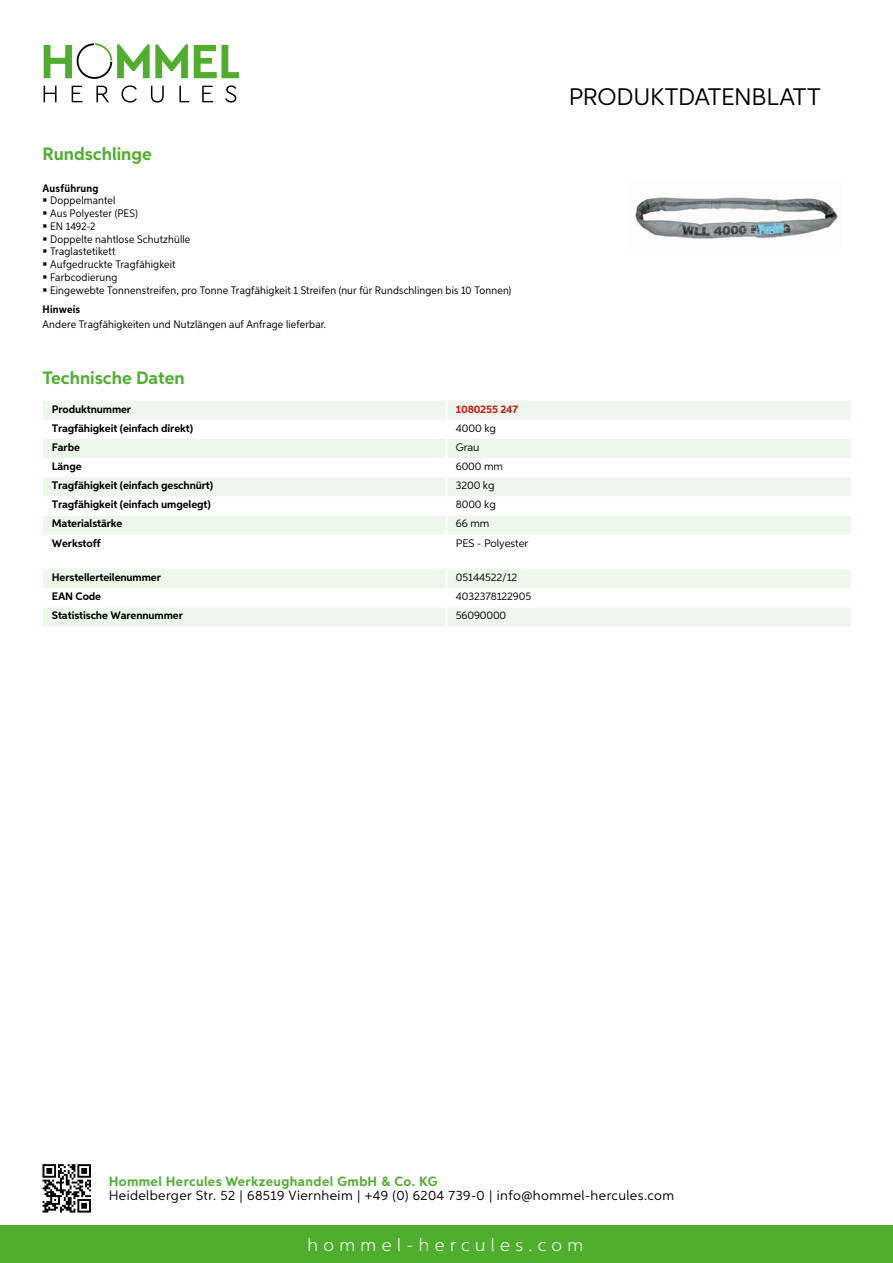
<style>
.page{position:relative;width:893px;height:1263px;background:#fff}
.page>*{position:absolute;margin:0;border:0;box-sizing:border-box;transform-origin:0 0}
.t1{font:24px "Aspira";letter-spacing:-.01em;color:#000}
.t2{font:700 18px "Aspira";color:#50ae2f}
.t3{font:300 18px "Aspira";letter-spacing:.3em;color:#fff}
.t4{font:13.5px "Aspira";letter-spacing:.03em;color:#000}
.t5{font:700 13.5px "Aspira";letter-spacing:.03em;color:#50ae2f}
.t6{font:10.95px/12.8px "Aspira Nar";letter-spacing:.015em;color:#000}
.t7{font:700 10.95px "Aspira";letter-spacing:-.01em;color:#000}
.t8{font:10.95px "Aspira";letter-spacing:-.01em;color:#000}
.t9{font:700 10.95px "Aspira Nar";letter-spacing:.02em;color:#000}
.t10{font:700 10.95px "Aspira";letter-spacing:-.01em;color:#cd1013}
</style>
<div class="page">
<div style="left:0;top:1226px;width:893px;height:37px;background:#50ae2f"></div>
<svg style="left:43px;top:1164px;width:48px;height:48px"></svg>
<svg style="left:194px;top:45px;width:45px;height:33px"></svg>
<svg style="left:44px;top:43px;width:144px;height:36px"></svg>
<svg style="left:44px;top:86px;width:13px;height:16px"></svg>
<svg style="left:72px;top:86px;width:10px;height:16px"></svg>
<svg style="left:96px;top:86px;width:13px;height:16px"></svg>
<svg style="left:121px;top:85px;width:16px;height:18px"></svg>
<svg style="left:151px;top:86px;width:13px;height:17px"></svg>
<svg style="left:179px;top:86px;width:10px;height:16px"></svg>
<svg style="left:202px;top:86px;width:11px;height:16px"></svg>
<svg style="left:225px;top:85px;width:11px;height:18px"></svg>
<div style="left:43px;top:401px;width:807px;height:19px;background:#eef7eb"></div>
<svg style="left:43px;top:439px;width:807px;height:95px;fill:#eef7eb"></svg>
<hr style="left:445px;top:401px;width:3px;height:19px;background:#fff">
<hr style="left:445px;top:439px;width:3px;height:19px;background:#fff">
<hr style="left:445px;top:458px;width:3px;height:19px;background:#fff">
<hr style="left:445px;top:477px;width:3px;height:19px;background:#fff">
<hr style="left:445px;top:496px;width:3px;height:19px;background:#fff">
<hr style="left:445px;top:515px;width:3px;height:20px;background:#fff">
<svg style="left:43px;top:569px;width:807px;height:58px"></svg>
<hr style="left:445px;top:607px;width:3px;height:20px;background:#fff">
<img style="left:635px;top:197px;width:203px;height:42px">
<h2 class="t2" style="left:43px;top:142px;width:111px">Rundschlinge</h2>
<p class="t9" style="left:43px;top:181px;width:58px">Ausführung</p>
<p class="t6" style="left:50px;top:194px;width:463px">Doppelmantel<br>Aus Polyester (PES)<br>EN 1492-2<br>Doppelte nahtlose Schutzhülle<br>Traglastetikett<br>Aufgedruckte Tragfähigkeit<br>Farbcodierung<br>Eingewebte Tonnenstreifen, pro Tonne Tragfähigkeit 1 Streifen (nur für Rundschlingen bis 10 Tonnen)</p>
<p class="t9" style="left:43px;top:302px;width:39px">Hinweis</p>
<p class="t6" style="left:43px;top:318px;width:285px">Andere Tragfähigkeiten und Nutzlängen auf Anfrage lieferbar.</p>
<h2 class="t2" style="left:43px;top:366px;width:144px">Technische Daten</h2>
<p class="t7" style="left:52px;top:402px;width:81px">Produktnummer</p>
<p class="t10" style="left:456px;top:402px;width:64px">1080255 247</p>
<p class="t7" style="left:52px;top:421px;width:143px">Tragfähigkeit (einfach direkt)</p>
<p class="t8" style="left:456px;top:421px;width:42px">4000 kg</p>
<p class="t7" style="left:52px;top:440px;width:30px">Farbe</p>
<p class="t8" style="left:456px;top:440px;width:25px">Grau</p>
<p class="t7" style="left:52px;top:459px;width:31px">Länge</p>
<p class="t8" style="left:456px;top:460px;width:49px">6000 mm</p>
<p class="t7" style="left:52px;top:479px;width:163px">Tragfähigkeit (einfach geschnürt)</p>
<p class="t8" style="left:456px;top:479px;width:40px">3200 kg</p>
<p class="t7" style="left:52px;top:498px;width:160px">Tragfähigkeit (einfach umgelegt)</p>
<p class="t8" style="left:456px;top:498px;width:41px">8000 kg</p>
<p class="t7" style="left:52px;top:517px;width:72px">Materialstärke</p>
<p class="t8" style="left:456px;top:517px;width:35px">66 mm</p>
<p class="t7" style="left:52px;top:536px;width:50px">Werkstoff</p>
<p class="t8" style="left:456px;top:536px;width:74px">PES - Polyester</p>
<p class="t7" style="left:52px;top:571px;width:111px">Herstellerteilenummer</p>
<p class="t8" style="left:456px;top:571px;width:63px">05144522/12</p>
<p class="t7" style="left:52px;top:590px;width:51px">EAN Code</p>
<p class="t8" style="left:456px;top:590px;width:77px">4032378122905</p>
<p class="t7" style="left:52px;top:609px;width:132px">Statistische Warennummer</p>
<p class="t8" style="left:456px;top:609px;width:52px">56090000</p>
<h1 class="t1" style="left:569px;top:82px;width:253px">Produktdatenblatt</h1>
<p class="t5" style="left:109px;top:1172px;width:330px">Hommel Hercules Werkzeughandel GmbH &amp; Co. KG</p>
<p class="t4" style="left:109px;top:1187px;width:567px">Heidelberger Str. 52 | 68519 Viernheim | +49 (0) 6204 739-0 | info@hommel-hercules.com</p>
<h2 class="t3" style="left:307px;top:1234px;width:277px">hommel-hercules.com</h2>
</div>
